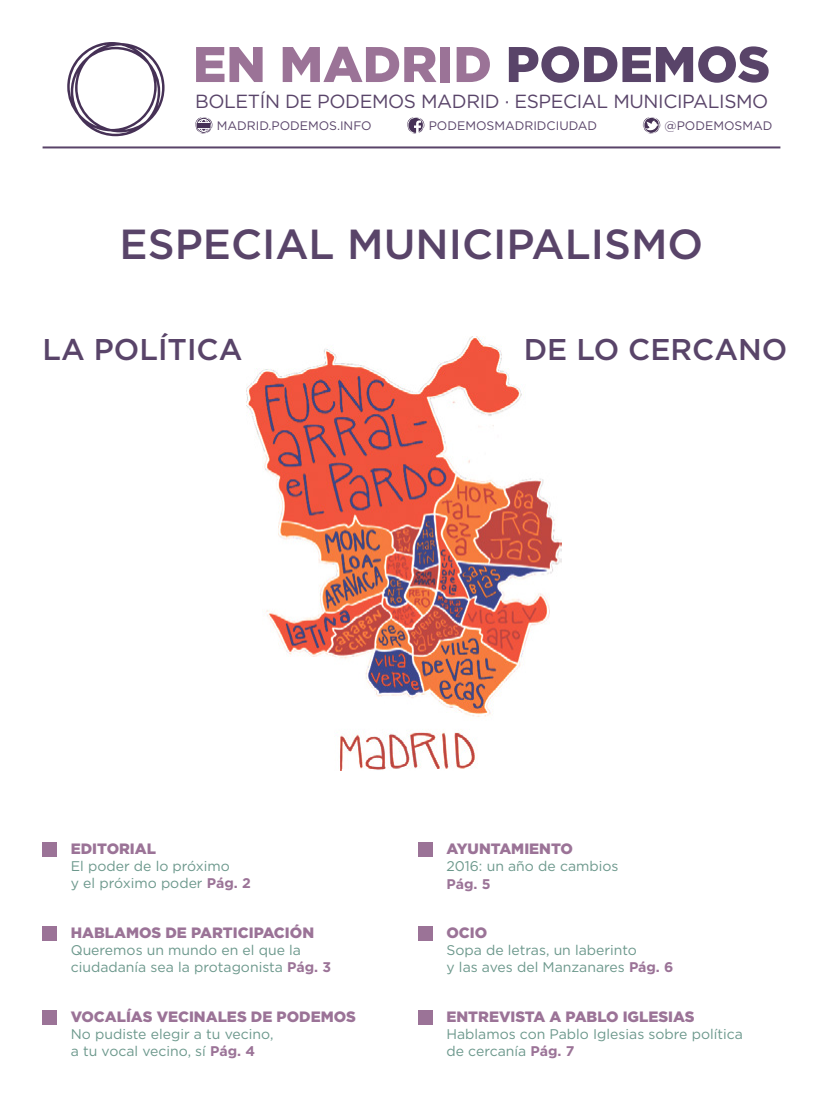
<style>
.page{position:relative;width:823px;height:1106px;background:#fff}
.page>*{position:absolute;margin:0;border:0;box-sizing:border-box;transform-origin:0 0}
._00_EN_MADRID_PORTAD{font:900 50px "Gotham";color:#9b7397}
._00_TITULO_PORTADA{font:500 42px "Gotham";color:#594469}
._00_TITULO_PORTADA-2{font:500 30px "Gotham";color:#594469}
._00_BOLETIN_MADRID{font:19px "Gotham";letter-spacing:-.02em;color:#594469}
._00_INDICE_DCHO_OK{font:900 15px "Gotham";color:#9b7397}
._00_INDICE_DCHO_DESC{font:14px/16.8px "Gotham";color:#6c988c}
._00_BOLETIN_REDES{font:12.3px "Gotham";color:#594469}
.s1{color:#594469}
.s2{font-weight:700;color:#9b7397}
</style>
<div class="page">
<div style="left:43px;top:842px;width:14px;height:14px;background:#9b7397"></div>
<div style="left:418px;top:842px;width:14px;height:14px;background:#9b7397"></div>
<div style="left:43px;top:926px;width:14px;height:14px;background:#9b7397"></div>
<div style="left:418px;top:926px;width:14px;height:14px;background:#9b7397"></div>
<div style="left:43px;top:1010px;width:14px;height:14px;background:#9b7397"></div>
<div style="left:418px;top:1010px;width:14px;height:14px;background:#9b7397"></div>
<svg style="left:67px;top:42px;width:97px;height:94px"></svg>
<hr style="left:43px;top:146px;width:737px;height:2px;background:#594469">
<img style="left:246px;top:336px;width:315px;height:434px">
<svg style="left:407px;top:117px;width:17px;height:17px"></svg>
<svg style="left:195px;top:117px;width:17px;height:17px"></svg>
<svg style="left:642px;top:117px;width:17px;height:17px"></svg>
<p class="_00_EN_MADRID_PORTAD" style="left:193px;top:30px;width:578px">EN MADRID <span class="s1">PODEMOS</span></p>
<p class="_00_BOLETIN_MADRID" style="left:195px;top:89px;width:574px">BOLETÍN DE PODEMOS MADRID · ESPECIAL MUNICIPALISMO</p>
<p class="_00_BOLETIN_REDES" style="left:217px;top:118px;width:156px">MADRID.PODEMOS.INFO</p>
<p class="_00_BOLETIN_REDES" style="left:428px;top:118px;width:170px">PODEMOSMADRIDCIUDAD</p>
<p class="_00_BOLETIN_REDES" style="left:664px;top:118px;width:109px">@PODEMOSMAD</p>
<p class="_00_TITULO_PORTADA" style="left:120px;top:217px;width:584px">ESPECIAL MUNICIPALISMO</p>
<p class="_00_TITULO_PORTADA-2" style="left:43px;top:330px;width:201px">LA POLÍTICA</p>
<p class="_00_TITULO_PORTADA-2" style="left:523px;top:330px;width:265px">DE LO CERCANO</p>
<p class="_00_INDICE_DCHO_OK" style="left:71px;top:838px;width:87px">EDITORIAL</p>
<p class="_00_INDICE_DCHO_DESC" style="left:71px;top:857px;width:181px">El poder de lo próximo<br>y el próximo poder <span class="s2">Pág. 2</span></p>
<p class="_00_INDICE_DCHO_OK" style="left:71px;top:922px;width:245px">HABLAMOS DE PARTICIPACIÓN</p>
<p class="_00_INDICE_DCHO_DESC" style="left:71px;top:941px;width:262px">Queremos un mundo en el que la ciudadanía sea la protagonista <span class="s2">Pág. 3</span></p>
<p class="_00_INDICE_DCHO_OK" style="left:71px;top:1006px;width:286px">VOCALÍAS VECINALES DE PODEMOS</p>
<p class="_00_INDICE_DCHO_DESC" style="left:71px;top:1025px;width:204px">No pudiste elegir a tu vecino, a tu vocal vecino, sí <span class="s2">Pág. 4</span></p>
<p class="_00_INDICE_DCHO_OK" style="left:446px;top:838px;width:128px">AYUNTAMIENTO</p>
<p class="_00_INDICE_DCHO_DESC" style="left:446px;top:857px;width:173px;line-height:18px">2016: un año de cambios<br><span class="s2">Pág. 5</span></p>
<p class="_00_INDICE_DCHO_OK" style="left:446px;top:922px;width:42px">OCIO</p>
<p class="_00_INDICE_DCHO_DESC" style="left:446px;top:941px;width:228px">Sopa de letras, un laberinto<br>y las aves del Manzanares <span class="s2">Pág. 6</span></p>
<p class="_00_INDICE_DCHO_OK" style="left:446px;top:1006px;width:249px">ENTREVISTA A PABLO IGLESIAS</p>
<p class="_00_INDICE_DCHO_DESC" style="left:446px;top:1025px;width:298px">Hablamos con Pablo Iglesias sobre política de cercanía <span class="s2">Pág. 7</span></p>
</div>
